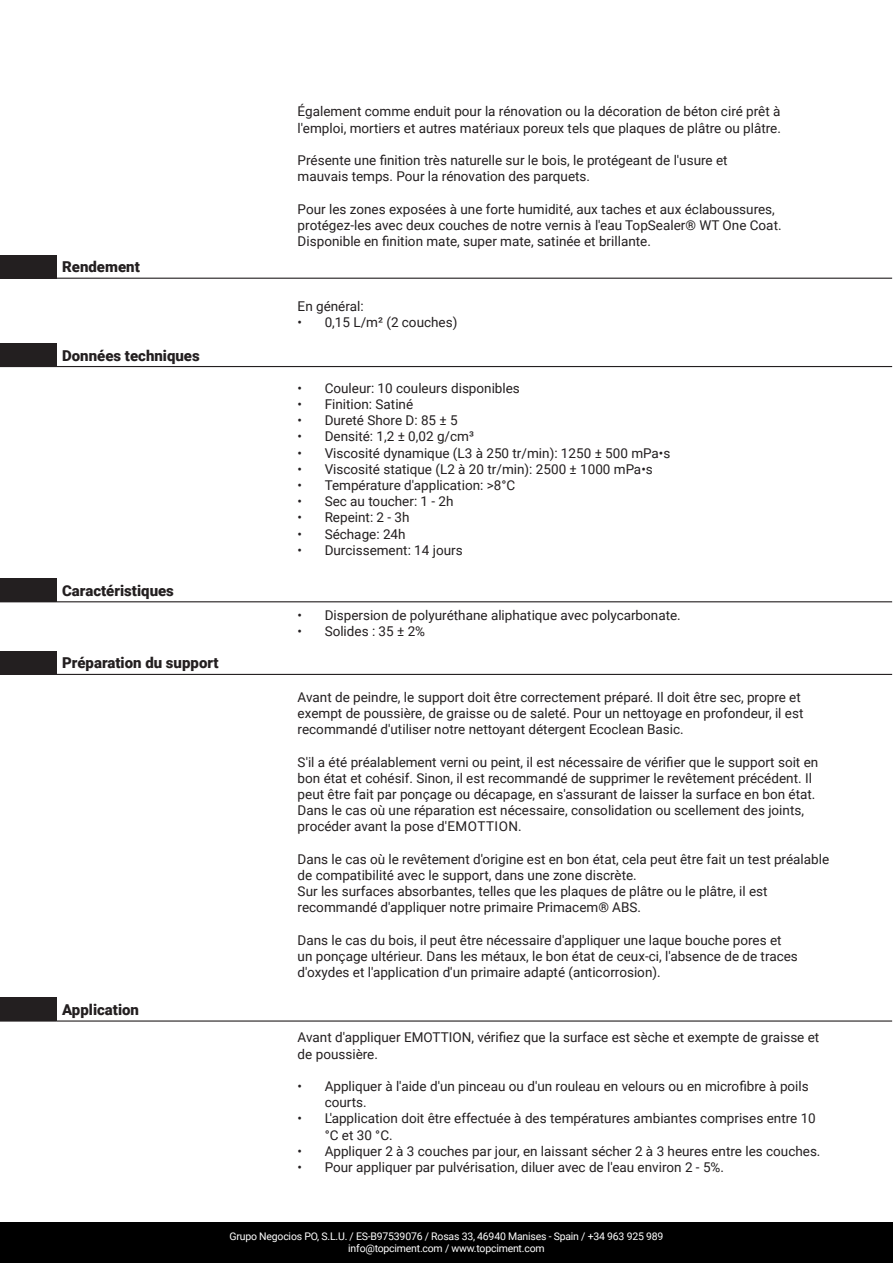
<style>
.page{position:relative;width:893px;height:1263px;background:#fff}
.page>*{position:absolute;margin:0;border:0;box-sizing:border-box;transform-origin:0 0}
.t1{font:900 15px "Roboto";color:#231f20}
.TEXTO_GROSO{font:13.5px/16.2px "Roboto";color:#231f20}
.t2{font:10.5px/12px "Roboto";letter-spacing:-.02em;color:#fff;text-align:center}
</style>
<div class="page">
<div style="left:0;top:1222px;width:893px;height:41px;background:#000"></div>
<div style="left:0;top:255px;width:56px;height:23px;background:#231f20"></div>
<hr style="left:0;top:278px;width:56px;height:1px;background:#231f20">
<hr style="left:56px;top:278px;width:836px;height:1px;background:#231f20">
<div style="left:0;top:343px;width:56px;height:23px;background:#231f20"></div>
<hr style="left:0;top:366px;width:56px;height:1px;background:#231f20">
<hr style="left:56px;top:366px;width:836px;height:1px;background:#231f20">
<div style="left:0;top:578px;width:56px;height:24px;background:#231f20"></div>
<hr style="left:56px;top:601px;width:836px;height:1px;background:#231f20">
<div style="left:0;top:651px;width:56px;height:23px;background:#231f20"></div>
<hr style="left:0;top:674px;width:56px;height:1px;background:#231f20">
<hr style="left:56px;top:674px;width:836px;height:1px;background:#231f20">
<div style="left:0;top:998px;width:56px;height:23px;background:#231f20"></div>
<hr style="left:56px;top:1020px;width:836px;height:1px;background:#231f20">
<h3 class="t1" style="left:62px;top:256px;width:79px">Rendement</h3>
<h3 class="t1" style="left:62px;top:345px;width:139px">Données techniques</h3>
<h3 class="t1" style="left:62px;top:580px;width:113px">Caractéristiques</h3>
<h3 class="t1" style="left:62px;top:652px;width:158px">Préparation du support</h3>
<h3 class="t1" style="left:62px;top:999px;width:78px">Application</h3>
<p class="TEXTO_GROSO" style="left:298px;top:103px;width:484px">Également comme enduit pour la rénovation ou la décoration de béton ciré prêt à</p>
<p class="TEXTO_GROSO" style="left:298px;top:119px;width:485px">l'emploi, mortiers et autres matériaux poreux tels que plaques de plâtre ou plâtre.</p>
<p class="TEXTO_GROSO" style="left:298px;top:152px;width:431px">Présente une finition très naturelle sur le bois, le protégeant de l'usure et</p>
<p class="TEXTO_GROSO" style="left:298px;top:168px;width:294px">mauvais temps. Pour la rénovation des parquets.</p>
<p class="TEXTO_GROSO" style="left:298px;top:200px;width:485px">Pour les zones exposées à une forte humidité, aux taches et aux éclaboussures, protégez-les avec deux couches de notre vernis à l'eau TopSealer® WT One Coat.<br>Disponible en finition mate, super mate, satinée et brillante.</p>
<p class="TEXTO_GROSO" style="left:298px;top:298px;width:67px">En général:</p>
<p class="TEXTO_GROSO" style="left:298px;top:314px;width:161px">• 0,15 L/m² (2 couches)</p>
<p class="TEXTO_GROSO" style="left:298px;top:379px;width:224px">• Couleur: 10 couleurs disponibles</p>
<p class="TEXTO_GROSO" style="left:298px;top:396px;width:117px">• Finition: Satiné</p>
<p class="TEXTO_GROSO" style="left:298px;top:412px;width:162px">• Dureté Shore D: 85 ± 5</p>
<p class="TEXTO_GROSO" style="left:298px;top:428px;width:178px">• Densité: 1,2 ± 0,02 g/cm³</p>
<p class="TEXTO_GROSO" style="left:298px;top:444px;width:374px">• Viscosité dynamique (L3 à 250 tr/min): 1250 ± 500 mPa•s</p>
<p class="TEXTO_GROSO" style="left:298px;top:460px;width:357px">• Viscosité statique (L2 à 20 tr/min): 2500 ± 1000 mPa•s</p>
<p class="TEXTO_GROSO" style="left:298px;top:477px;width:219px">• Température d'application: &gt;8°C</p>
<p class="TEXTO_GROSO" style="left:298px;top:493px;width:157px">• Sec au toucher: 1 - 2h</p>
<p class="TEXTO_GROSO" style="left:298px;top:509px;width:113px">• Repeint: 2 - 3h</p>
<p class="TEXTO_GROSO" style="left:298px;top:525px;width:109px">• Séchage: 24h</p>
<p class="TEXTO_GROSO" style="left:298px;top:541px;width:167px">• Durcissement: 14 jours</p>
<p class="TEXTO_GROSO" style="left:298px;top:607px;width:385px">• Dispersion de polyuréthane aliphatique avec polycarbonate.</p>
<p class="TEXTO_GROSO" style="left:298px;top:623px;width:129px">• Solides : 35 ± 2%</p>
<p class="TEXTO_GROSO" style="left:298px;top:688px;width:507px">Avant de peindre, le support doit être correctement préparé. Il doit être sec, propre et exempt de poussière, de graisse ou de saleté. Pour un nettoyage en profondeur, il est recommandé d'utiliser notre nettoyant détergent Ecoclean Basic.</p>
<p class="TEXTO_GROSO" style="left:298px;top:753px;width:522px">S'il a été préalablement verni ou peint, il est nécessaire de vérifier que le support soit en bon état et cohésif. Sinon, il est recommandé de supprimer le revêtement précédent. Il peut être fait par ponçage ou décapage, en s'assurant de laisser la surface en bon état.<br>Dans le cas où une réparation est nécessaire, consolidation ou scellement des joints, procéder avant la pose d'EMOTTION.</p>
<p class="TEXTO_GROSO" style="left:298px;top:850px;width:533px">Dans le cas où le revêtement d'origine est en bon état, cela peut être fait un test préalable de compatibilité avec le support, dans une zone discrète.</p>
<p class="TEXTO_GROSO" style="left:298px;top:883px;width:471px">Sur les surfaces absorbantes, telles que les plaques de plâtre ou le plâtre, il est recommandé d'appliquer notre primaire Primacem® ABS.</p>
<p class="TEXTO_GROSO" style="left:298px;top:931px;width:502px">Dans le cas du bois, il peut être nécessaire d'appliquer une laque bouche pores et un ponçage ultérieur. Dans les métaux, le bon état de ceux-ci, l'absence de de traces d'oxydes et l'application d'un primaire adapté (anticorrosion).</p>
<p class="TEXTO_GROSO" style="left:298px;top:1029px;width:523px">Avant d'appliquer EMOTTION, vérifiez que la surface est sèche et exempte de graisse et de poussière.</p>
<p class="TEXTO_GROSO" style="left:325px;top:1077px;width:486px;text-indent:-27px">• Appliquer à l'aide d'un pinceau ou d'un rouleau en velours ou en microfibre à poils courts.</p>
<p class="TEXTO_GROSO" style="left:325px;top:1110px;width:493px;text-indent:-27px">• L'application doit être effectuée à des températures ambiantes comprises entre 10 °C et 30 °C.</p>
<p class="TEXTO_GROSO" style="left:298px;top:1142px;width:524px">• Appliquer 2 à 3 couches par jour, en laissant sécher 2 à 3 heures entre les couches.</p>
<p class="TEXTO_GROSO" style="left:298px;top:1158px;width:428px">• Pour appliquer par pulvérisation, diluer avec de l'eau environ 2 - 5%.</p>
<p class="t2" style="left:230px;top:1230px;width:435px">Grupo Negocios PO, S.L.U. / ES-B97539076 / Rosas 33, 46940 Manises - Spain / +34 963 925 989 info@topciment.com / www.topciment.com</p>
</div>
